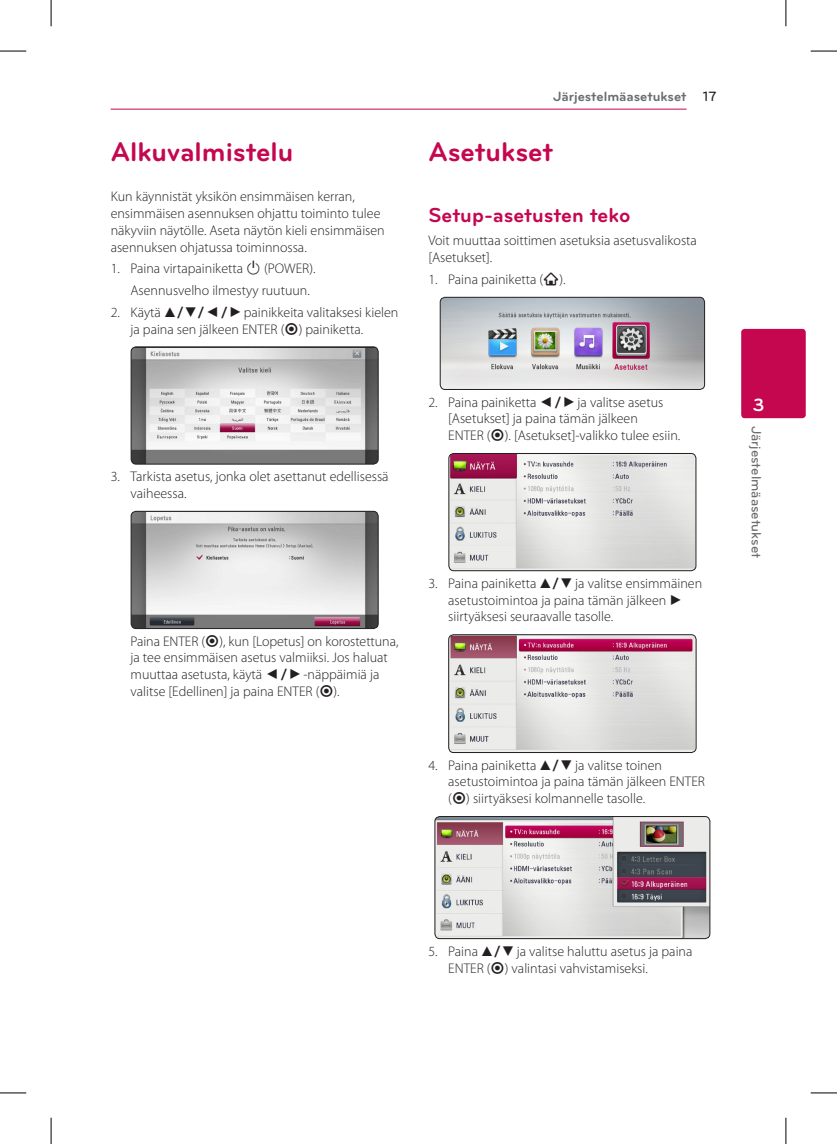
<style>
.page{position:relative;width:837px;height:1144px;background:#fff}
.page>*{position:absolute;margin:0;border:0;box-sizing:border-box;transform-origin:0 0}
.Title_1{font:700 28px "Bryant LG";color:#c50750}
.Title_2{font:700 21px "Bryant LG";color:#c50750}
.t1{font:700 18.38px "Bryant LG";color:#fff}
.Content_text_Num{font:300 14px/16.8px "Myriad Pro";color:#231f20}
.Content_text_Light{font:300 14px/16.8px "Myriad Pro";color:#231f20}
.Contents_Text_Sub_Nu{font:300 14px/16.8px "Myriad Pro";color:#231f20}
.Chapter_Title_Top_R{font:700 14px "Bryant LG";color:#6c6d70}
.Chapter_Title_Side{font:500 14px "Bryant LG";color:#6c6d70}
.Page_No_Right{font:500 14px "Bryant LG";color:#231f20}
.s1{font-family:"UPSYS Common";font-weight:400}
.s2{font-family:"UPSYS Font 2013 Basic";font-weight:400}
</style>
<div class="page">
<hr style="left:111px;top:109px;width:575px;height:1px;background:#c50750">
<div style="left:741px;top:329px;width:64px;height:89px;background:#c50750;border-radius:3px"></div>
<img style="left:131px;top:348px;width:247px;height:116px">
<div style="left:131px;top:346px;width:247px;height:118px;border:1px solid #231f20;border-radius:5px"></div>
<img style="left:131px;top:511px;width:247px;height:117px">
<div style="left:131px;top:511px;width:247px;height:118px;border:1px solid #231f20;border-radius:5px"></div>
<img style="left:441px;top:297px;width:263px;height:92px">
<div style="left:439px;top:297px;width:265px;height:93px;border:1px solid #231f20;border-radius:5px"></div>
<img style="left:450px;top:453px;width:245px;height:118px">
<div style="left:448px;top:453px;width:248px;height:118px;border:1px solid #231f20;border-radius:5px"></div>
<img style="left:450px;top:635px;width:246px;height:117px">
<div style="left:448px;top:634px;width:248px;height:119px;border:1px solid #231f20;border-radius:5px"></div>
<img style="left:436px;top:816px;width:272px;height:123px">
<div style="left:434px;top:816px;width:276px;height:123px;border:1px solid #231f20;border-radius:5px"></div>
<svg style="left:0;top:51px;width:26px;height:1px"></svg>
<svg style="left:810px;top:51px;width:26px;height:1px"></svg>
<svg style="left:0;top:1092px;width:26px;height:1px"></svg>
<svg style="left:810px;top:1092px;width:26px;height:1px"></svg>
<svg style="left:51px;top:0;width:1px;height:26px"></svg>
<svg style="left:51px;top:1118px;width:1px;height:26px"></svg>
<svg style="left:785px;top:0;width:1px;height:26px"></svg>
<svg style="left:785px;top:1118px;width:1px;height:26px"></svg>
<p class="Title_1" style="left:111px;top:135px;width:184px">Alkuvalmistelu</p>
<p class="Content_text_Light" style="left:111px;top:188px;width:275px">Kun käynnistät yksikön ensimmäisen kerran, ensimmäisen asennuksen ohjattu toiminto tulee näkyviin näytölle. Aseta näytön kieli ensimmäisen asennuksen ohjatussa toiminnossa.</p>
<p class="Content_text_Num" style="left:111px;top:260px;width:206px">1. Paina virtapainiketta <span class="s1">1</span> (POWER).</p>
<p class="Contents_Text_Sub_Nu" style="left:130px;top:282px;width:181px">Asennusvelho ilmestyy ruutuun.</p>
<p class="Content_text_Num" style="left:130px;top:304px;width:269px;text-indent:-20px">2. Käytä <span class="s1">w/s/a/d</span> painikkeita valitaksesi kielen ja paina sen jälkeen ENTER (<span class="s1">b</span>) painiketta.</p>
<p class="Content_text_Num" style="left:130px;top:468px;width:259px;text-indent:-20px">3. Tarkista asetus, jonka olet asettanut edellisessä vaiheessa.</p>
<p class="Chapter_Title_Top_R" style="left:553px;top:88px;width:135px">Järjestelmäasetukset</p>
<p class="Page_No_Right" style="left:702px;top:88px;width:15px">17</p>
<p class="Title_1" style="left:428px;top:135px;width:126px">Asetukset</p>
<p class="Title_2" style="left:428px;top:202px;width:203px">Setup-asetusten teko</p>
<p class="Content_text_Light" style="left:428px;top:232px;width:270px">Voit muuttaa soittimen asetuksia asetusvalikosta [Asetukset].</p>
<p class="Content_text_Num" style="left:428px;top:271px;width:139px">1. Paina painiketta (<span class="s2">1</span>).</p>
<p class="Content_text_Num" style="left:448px;top:393px;width:233px;text-indent:-20px">2. Paina painiketta <span class="s1">a/d</span> ja valitse asetus [Asetukset] ja paina tämän jälkeen<br>ENTER (<span class="s1">b</span>). [Asetukset]-valikko tulee esiin.</p>
<p class="Contents_Text_Sub_Nu" style="left:130px;top:632px;width:269px">Paina ENTER (<span class="s1">b</span>), kun [Lopetus] on korostettuna, ja tee ensimmäisen asetus valmiiksi. Jos haluat muuttaa asetusta, käytä <span class="s1">a/d</span> -näppäimiä ja valitse [Edellinen] ja paina ENTER (<span class="s1">b</span>).</p>
<p class="Content_text_Num" style="left:448px;top:575px;width:255px;text-indent:-20px">3. Paina painiketta <span class="s1">w/s</span> ja valitse ensimmäinen asetustoimintoa ja paina tämän jälkeen <span class="s1">d </span>siirtyäksesi seuraavalle tasolle.</p>
<p class="Content_text_Num" style="left:448px;top:756px;width:258px;text-indent:-20px">4. Paina painiketta <span class="s1">w/s</span> ja valitse toinen asetustoimintoa ja paina tämän jälkeen ENTER (<span class="s1">b</span>) siirtyäksesi kolmannelle tasolle.</p>
<p class="t1" style="left:752px;top:393px;width:13px">3</p>
<p class="Chapter_Title_Side" style="left:764px;top:426px;width:134px;rotate:90deg">Järjestelmäasetukset</p>
<p class="Content_text_Num" style="left:448px;top:942px;width:245px;text-indent:-20px">5. Paina <span class="s1">w/s</span> ja valitse haluttu asetus ja paina<br>ENTER (<span class="s1">b</span>) valintasi vahvistamiseksi.</p>
</div>
